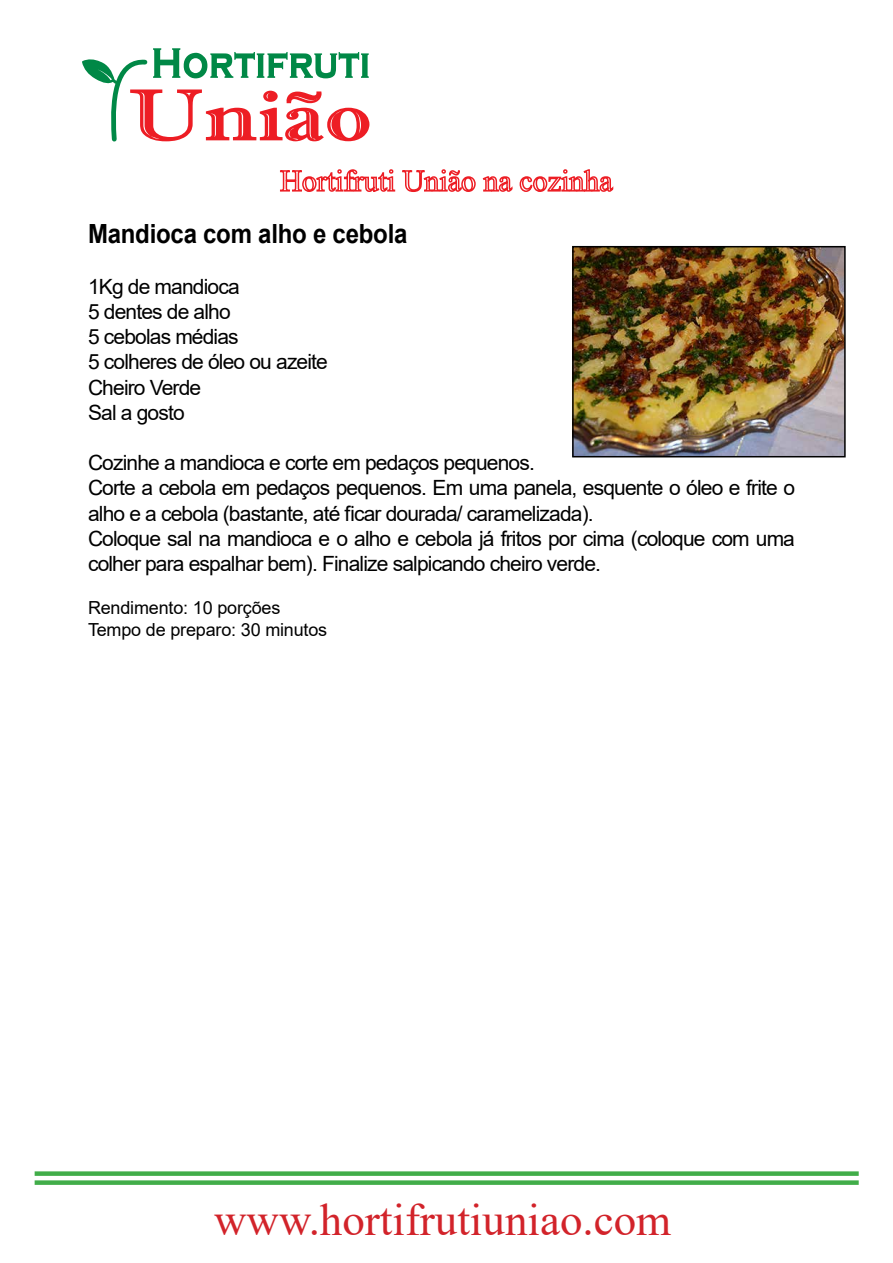
<style>
.page{position:relative;width:893px;height:1263px;background:#fff}
.page>*{position:absolute;margin:0;border:0;box-sizing:border-box;transform-origin:0 0}
.t1{font:45px "Times New Roman";color:#d2232a}
.t2{font:700 26.4px "Arial";letter-spacing:-.01em;color:#000;scale:.91 1}
.t3{font:21px/25.2px "Arial";letter-spacing:-.04em;color:#000}
.t4{font:18px/21.6px "Arial";letter-spacing:-.01em;color:#000}
</style>
<div class="page">
<svg style="left:280px;top:169px;width:233px;height:23px"></svg>
<svg style="left:519px;top:169px;width:95px;height:23px"></svg>
<img style="left:575px;top:249px;width:268px;height:205px">
<div style="left:572px;top:246px;width:274px;height:211px;border:2px solid #000"></div>
<svg style="left:82px;top:48px;width:287px;height:94px"></svg>
<div style="left:35px;top:1171px;width:824px;height:5px;background:#41ad49"></div>
<div style="left:35px;top:1180px;width:824px;height:5px;background:#41ad49"></div>
<p class="t2" style="left:88px;top:215px;width:353px">Mandioca com alho e cebola</p>
<p class="t3" style="left:88px;top:274px;width:241px">1Kg de mandioca<br>5 dentes de alho<br>5 cebolas médias<br>5 colheres de óleo ou azeite<br>Cheiro Verde<br>Sal a gosto</p>
<p class="t3" style="left:88px;top:450px;width:708px">Cozinhe a mandioca e corte em pedaços pequenos.<br>Corte a cebola em pedaços pequenos. Em uma panela, esquente o óleo e frite o alho e a cebola (bastante, até ficar dourada/ caramelizada).<br>Coloque sal na mandioca e o alho e cebola já fritos por cima (coloque com uma colher para espalhar bem). Finalize salpicando cheiro verde.</p>
<p class="t4" style="left:88px;top:597px;width:241px">Rendimento: 10 porções<br>Tempo de preparo: 30 minutos</p>
<h1 class="t1" style="left:214px;top:1188px;width:459px">www.hortifrutiuniao.com</h1>
</div>
